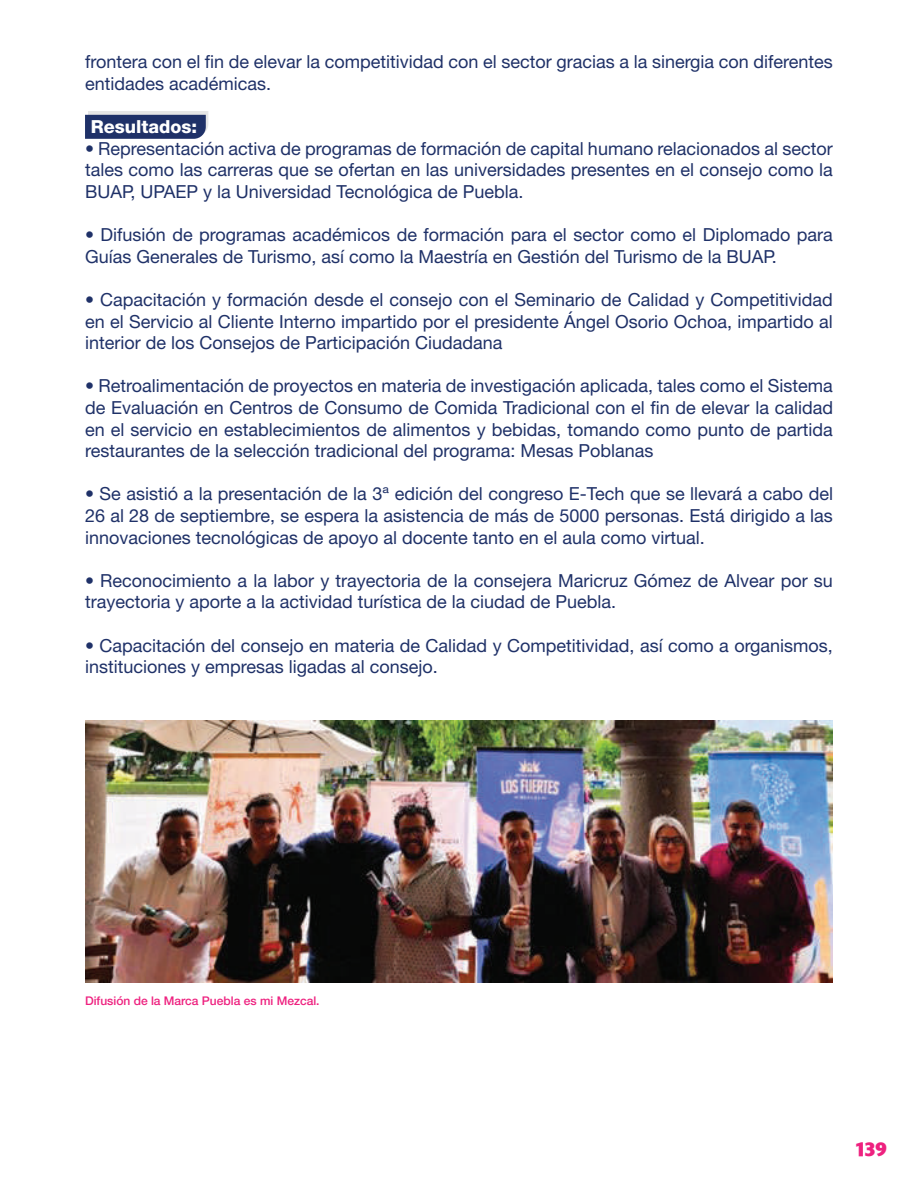
<style>
.page{position:relative;width:918px;height:1188px;background:#fff}
.page>*{position:absolute;margin:0;border:0;box-sizing:border-box;transform-origin:0 0}
.t1{font:800 19.5px "Astoria";color:#ee217f}
.t2{font:18px/21.6px "Helvetica Neue LT 55 Rm";color:#1f3168}
.t3{font:18px "Helvetica Neue LT 85 Hv";color:#fff}
.t4{font:12px "Helvetica Neue LT 65 Md";color:#ee217f}
</style>
<div class="page">
<div style="left:88px;top:111px;width:120px;height:24px;background:#231f20;opacity:.11"></div>
<div style="left:85px;top:115px;width:121px;height:24px;background:#1f3168"></div>
<img style="left:85px;top:721px;width:748px;height:261px">
<p class="t2" style="left:85px;top:51px;width:749px">frontera con el fin de elevar la competitividad con el sector gracias a la sinergia con diferentes entidades académicas.</p>
<p class="t3" style="left:91px;top:116px;width:108px">Resultados:</p>
<p class="t2" style="left:85px;top:137px;width:749px;text-align:justify">• Representación activa de programas de formación de capital humano relacionados al sector tales como las carreras que se ofertan en las universidades presentes en el consejo como la BUAP, UPAEP y la Universidad Tecnológica de Puebla.</p>
<p class="t2" style="left:85px;top:224px;width:749px">• Difusión de programas académicos de formación para el sector como el Diplomado para<br>Guías Generales de Turismo, así como la Maestría en Gestión del Turismo de la BUAP.</p>
<p class="t2" style="left:85px;top:288px;width:749px;text-align:justify">• Capacitación y formación desde el consejo con el Seminario de Calidad y Competitividad en el Servicio al Cliente Interno impartido por el presidente Ángel Osorio Ochoa, impartido al interior de los Consejos de Participación Ciudadana</p>
<p class="t2" style="left:85px;top:375px;width:750px;text-align:justify">• Retroalimentación de proyectos en materia de investigación aplicada, tales como el Sistema de Evaluación en Centros de Consumo de Comida Tradicional con el fin de elevar la calidad en el servicio en establecimientos de alimentos y bebidas, tomando como punto de partida restaurantes de la selección tradicional del programa: Mesas Poblanas</p>
<p class="t2" style="left:85px;top:483px;width:749px;text-align:justify">• Se asistió a la presentación de la 3ª edición del congreso E-Tech que se llevará a cabo del 26 al 28 de septiembre, se espera la asistencia de más de 5000 personas. Está dirigido a las innovaciones tecnológicas de apoyo al docente tanto en el aula como virtual.</p>
<p class="t2" style="left:85px;top:569px;width:749px">• Reconocimiento a la labor y trayectoria de la consejera Maricruz Gómez de Alvear por su trayectoria y aporte a la actividad turística de la ciudad de Puebla.</p>
<p class="t2" style="left:85px;top:634px;width:749px">• Capacitación del consejo en materia de Calidad y Competitividad, así como a organismos, instituciones y empresas ligadas al consejo.</p>
<p class="t4" style="left:85px;top:993px;width:236px">Difusión de la Marca Puebla es mi Mezcal.</p>
<p class="t1" style="left:856px;top:1138px;width:33px">139</p>
</div>
